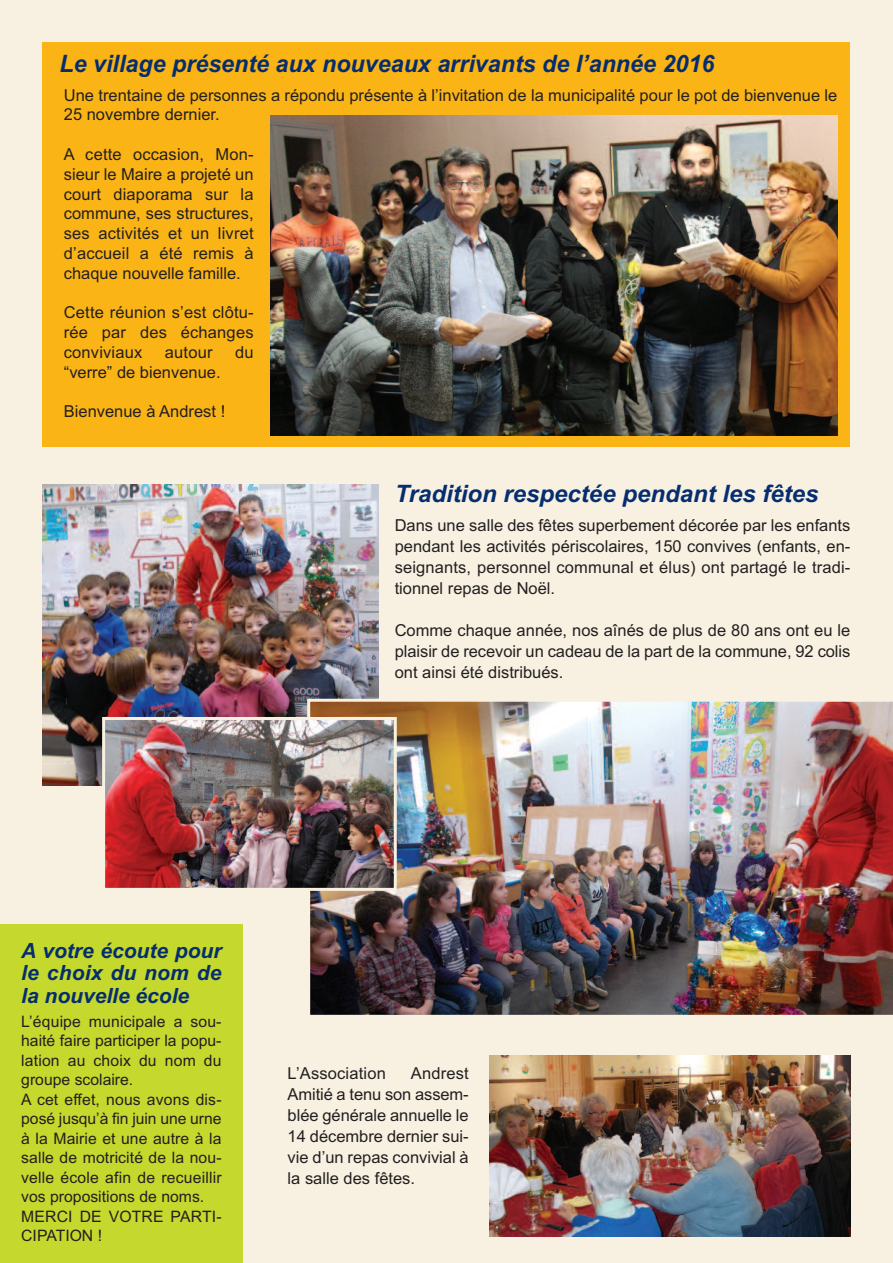
<style>
.page{position:relative;width:893px;height:1263px;background:#f8f1e2}
.page>*{position:absolute;margin:0;border:0;box-sizing:border-box;transform-origin:0 0}
.t1{font:italic 700 24px "Arial";color:#052d6f}
.t2{font:italic 700 21px/22.5px "Arial";color:#052d6f;text-align:justify}
.t3{font:16.5px/21px "Arial";color:#231f20;text-align:justify}
.t4{font:15.75px/19.5px "Arial";letter-spacing:.005em;color:#231f20}
</style>
<div class="page">
<div style="left:43px;top:43px;width:807px;height:404px;background:#fbb416"></div>
<img style="left:270px;top:116px;width:567px;height:319px">
<div style="left:0;top:924px;width:243px;height:339px;background:#c4d82d"></div>
<img style="left:43px;top:485px;width:335px;height:300px">
<img style="left:307px;top:699px;width:586px;height:316px">
<img style="left:489px;top:1056px;width:361px;height:180px">
<img style="left:106px;top:721px;width:287px;height:166px">
<div style="left:102px;top:717px;width:295px;height:174px;border:3px solid #f8f1e2"></div>
<h1 class="t1" style="left:60px;top:50px;width:656px">Le village présenté aux nouveaux arrivants de l’année 2016</h1>
<p class="t3" style="left:64px;top:85px;width:775px;line-height:19.8px">Une trentaine de personnes a répondu présente à l’invitation de la municipalité pour le pot de bienvenue le<br>25 novembre dernier.</p>
<p class="t3" style="left:64px;top:144px;width:191px;line-height:19.8px">A cette occasion, Mon&shy;sieur le Maire a projeté un court diaporama sur la commune, ses structures, ses activités et un livret d’accueil a été remis à chaque nouvelle famille.</p>
<p class="t3" style="left:64px;top:303px;width:191px;line-height:19.8px">Cette réunion s’est clôtu&shy;rée par des échanges conviviaux</p>
<p class="t3" style="left:165px;top:342px;width:49px">autour</p>
<p class="t3" style="left:235px;top:342px;width:20px">du</p>
<p class="t3" style="left:64px;top:362px;width:158px">“verre” de bienvenue.</p>
<p class="t3" style="left:64px;top:401px;width:163px">Bienvenue à Andrest !</p>
<h1 class="t1" style="left:395px;top:480px;width:425px">Tradition respectée pendant les fêtes</h1>
<p class="t3" style="left:395px;top:515px;width:457px">Dans une salle des fêtes superbement décorée par les enfants pendant les activités périscolaires, 150 convives (enfants, en&shy;seignants, personnel communal et élus) ont partagé le tradi&shy;tionnel repas de Noël.</p>
<p class="t3" style="left:395px;top:620px;width:457px">Comme chaque année, nos aînés de plus de 80 ans ont eu le plaisir de recevoir un cadeau de la part de la commune, 92 colis ont ainsi été distribués.</p>
<p class="t2" style="left:21px;top:939px;width:202px">A votre écoute pour le choix du nom de la nouvelle école</p>
<p class="t4" style="left:21px;top:1011px;width:202px">L’équipe municipale a sou&shy;haité faire participer la popu&shy;lation au choix du nom du groupe scolaire.<br>A cet effet, nous avons dis&shy;posé jusqu’à fin juin une urne à la Mairie et une autre à la salle de motricité de la nou&shy;velle école afin de recueillir vos propositions de noms.<br>MERCI DE VOTRE PARTI-<br>CIPATION !</p>
<p class="t3" style="left:288px;top:1063px;width:100px">L’Association</p>
<p class="t3" style="left:288px;top:1063px;width:183px;text-indent:123px">Andrest Amitié a tenu son assem&shy;blée générale annuelle le 14 décembre dernier sui&shy;vie d’un repas convivial à la salle des fêtes.</p>
</div>
